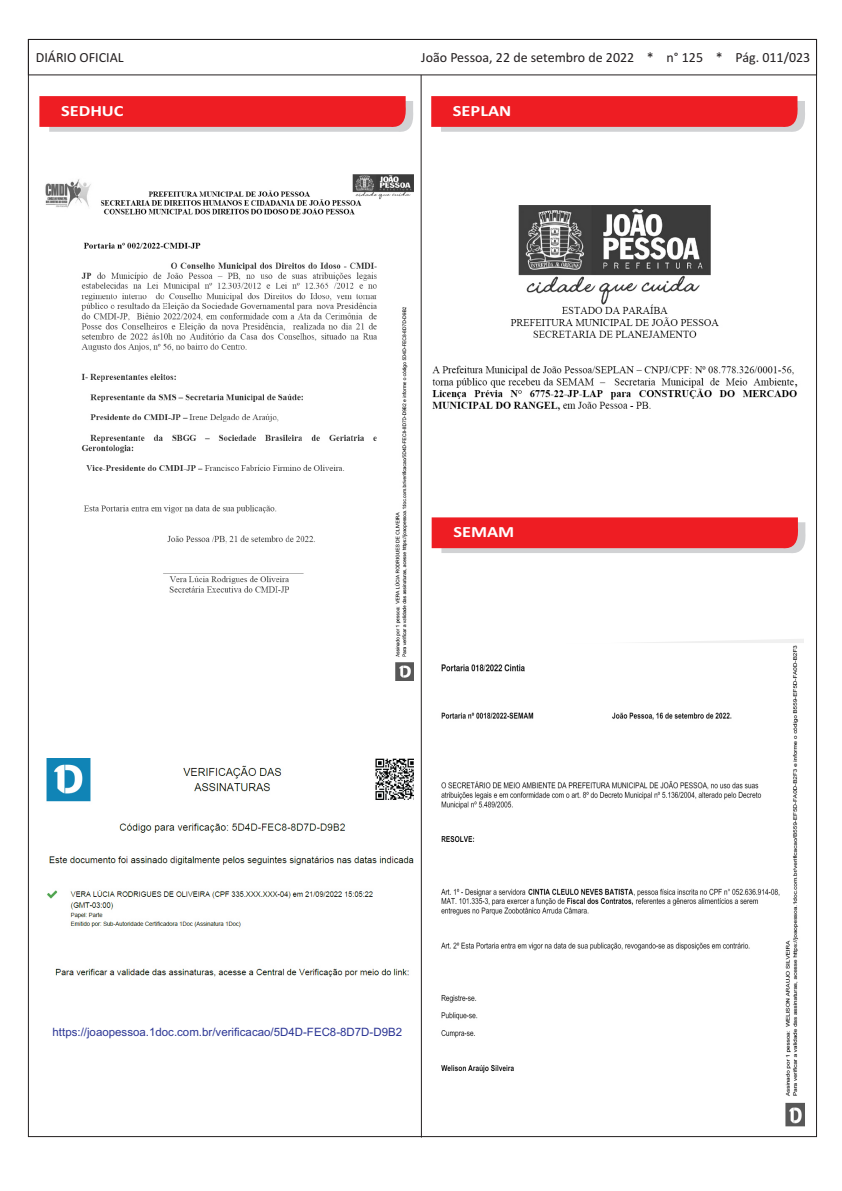
<style>
.page{position:relative;width:842px;height:1191px;background:#fff}
.page>*{position:absolute;margin:0;border:0;box-sizing:border-box;transform-origin:0 0}
.t1{font:700 15.6px "Calibri";color:#fff;scale:1.18 1}
.t2{font:14px "Calibri";color:#231f20}
.t3{font:11.5px "Arial";color:#2c3695}
</style>
<div class="page">
<div style="left:28px;top:39px;width:789px;height:36px;border:1px solid #231f20"></div>
<hr style="left:421px;top:75px;width:1px;height:1062px;background:#231f20">
<svg style="left:39px;top:96px;width:375px;height:36px;background:#ea3c41"></svg>
<img style="left:45px;top:174px;width:369px;height:506px">
<img style="left:46px;top:758px;width:367px;height:219px">
<svg style="left:431px;top:96px;width:374px;height:36px;background:#ea3b41"></svg>
<img style="left:432px;top:205px;width:366px;height:206px">
<svg style="left:432px;top:517px;width:374px;height:36px;background:#ea3c41"></svg>
<img style="left:441px;top:639px;width:364px;height:487px">
<p class="t2" style="left:36px;top:51px;width:90px">DIÁRIO OFICIAL</p>
<p class="t2" style="left:421px;top:51px;width:391px">João Pessoa, 22 de setembro de 2022 * n° 125 * Pág. 011/023</p>
<h1 class="t1" style="left:61px;top:104px;width:54px">SEDHUC</h1>
<h1 class="t1" style="left:453px;top:104px;width:51px">SEPLAN</h1>
<h1 class="t1" style="left:453px;top:526px;width:53px">SEMAM</h1>
<p class="t3" style="left:53px;top:1027px;width:351px">https://joaopessoa.1doc.com.br/verificacao/5D4D-FEC8-8D7D-D9B2</p>
</div>
